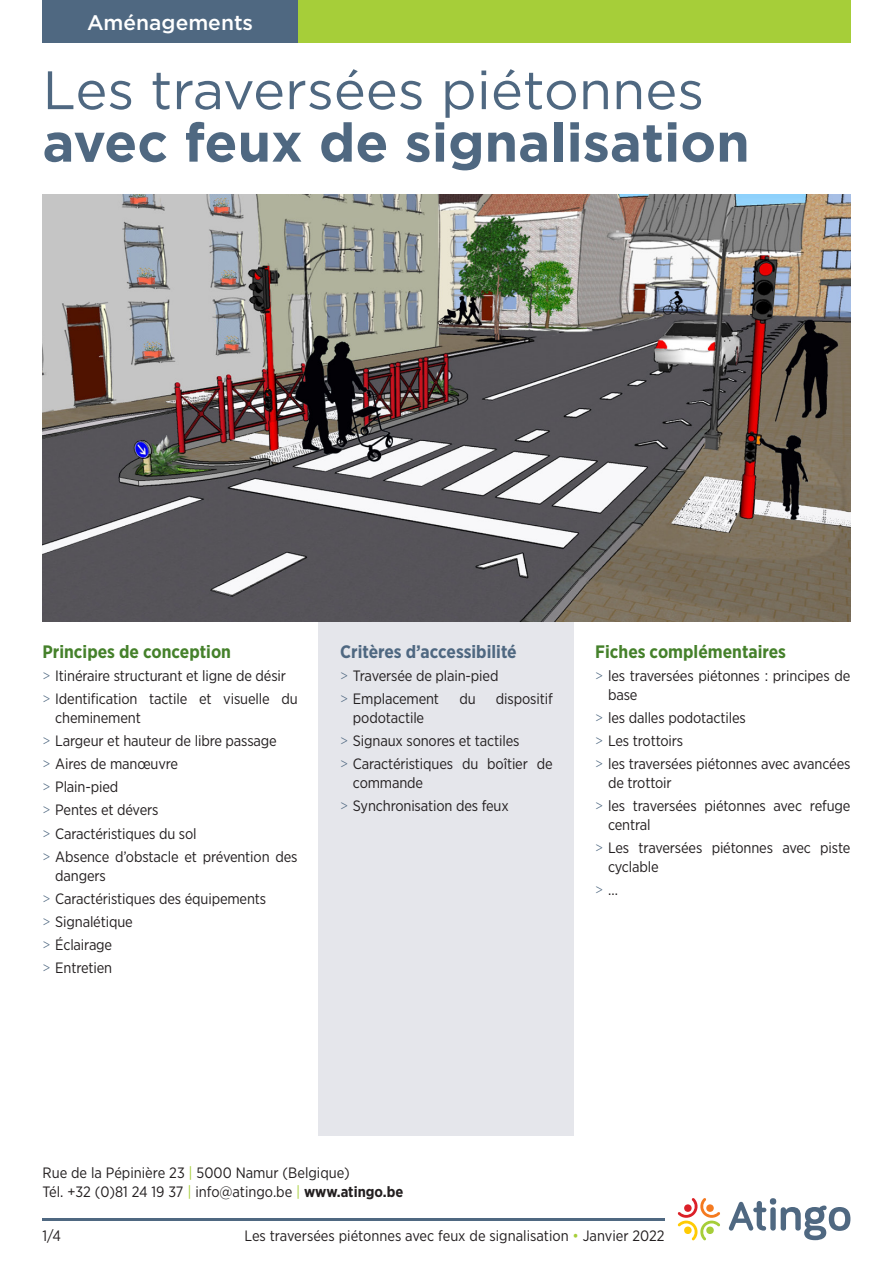
<style>
.page{position:relative;width:893px;height:1263px;background:#fff}
.page>*{position:absolute;margin:0;border:0;box-sizing:border-box;transform-origin:0 0}
.Titre__01{font:700 54px/52.5px "Gotham";color:#4f6881}
.t1{font:500 21px "Gotham";color:#fff}
.Titre__02{font:700 18px "Gotham Narrow";color:#45812b}
.Titre__02-2{font:700 18px "Gotham Narrow";color:#4f6881}
.Énumérations{font:15px/18.9px "Gotham Narrow";letter-spacing:-.01em;color:#231f20}
.Énumérations-2{font:300 15px "Gotham Narrow";color:#4f6881}
.s1{font-weight:400}
.s2{font-weight:300;color:#4f6881}
.s3{font-weight:400;color:#231f20}
.s4{color:#a6ce39}
.s5{font-weight:700}
</style>
<div class="page">
<hr style="left:43px;top:1218px;width:622px;height:2px;background:#4f6881">
<svg style="left:678px;top:1198px;width:42px;height:42px"></svg>
<svg style="left:729px;top:1198px;width:121px;height:42px"></svg>
<div style="left:43px;top:0;width:255px;height:43px;background:#4f6881"></div>
<div style="left:298px;top:0;width:552px;height:43px;background:#a6ce39"></div>
<img style="left:43px;top:194px;width:807px;height:428px">
<div style="left:319px;top:622px;width:255px;height:513px;background:#e5e6eb"></div>
<h2 class="t1" style="left:87px;top:9px;width:168px">Aménagements</h2>
<h1 class="Titre__01" style="left:43px;top:63px;width:709px"><span class="s1">Les traversées piétonnes </span>avec feux de signalisation</h1>
<h2 class="Titre__02" style="left:43px;top:640px;width:190px">Principes de conception</h2>
<p class="Énumérations" style="left:43px;top:666px;width:245px"><span class="s2">&gt;</span> Itinéraire structurant et ligne de désir</p>
<p class="Énumérations" style="left:55px;top:689px;width:244px;text-indent:-13px"><span class="s2">&gt;</span> Identification tactile et visuelle du cheminement</p>
<p class="Énumérations" style="left:43px;top:731px;width:236px"><span class="s2">&gt;</span> Largeur et hauteur de libre passage</p>
<p class="Énumérations" style="left:43px;top:754px;width:137px"><span class="s2">&gt;</span> Aires de manœuvre</p>
<p class="Énumérations" style="left:43px;top:777px;width:77px"><span class="s2">&gt;</span> Plain-pied</p>
<p class="Énumérations" style="left:43px;top:800px;width:117px"><span class="s2">&gt;</span> Pentes et dévers</p>
<p class="Énumérations" style="left:43px;top:823px;width:156px"><span class="s2">&gt;</span> Caractéristiques du sol</p>
<p class="Énumérations" style="left:55px;top:847px;width:244px;text-indent:-13px"><span class="s2">&gt;</span> Absence d’obstacle et prévention des dangers</p>
<p class="Énumérations" style="left:43px;top:889px;width:225px"><span class="s2">&gt;</span> Caractéristiques des équipements</p>
<p class="Énumérations" style="left:43px;top:912px;width:92px"><span class="s2">&gt;</span> Signalétique</p>
<p class="Énumérations" style="left:43px;top:935px;width:71px"><span class="s2">&gt;</span> Éclairage</p>
<p class="Énumérations" style="left:43px;top:958px;width:71px"><span class="s2">&gt;</span> Entretien</p>
<h2 class="Titre__02-2" style="left:340px;top:640px;width:178px">Critères d’accessibilité</h2>
<p class="Énumérations" style="left:340px;top:666px;width:160px"><span class="s2">&gt;</span> Traversée de plain-pied</p>
<p class="Énumérations" style="left:340px;top:689px;width:100px"><span class="s2">&gt;</span> Emplacement</p>
<p class="Énumérations" style="left:459px;top:689px;width:18px">du</p>
<p class="Énumérations" style="left:496px;top:689px;width:58px">dispositif</p>
<p class="Énumérations" style="left:353px;top:708px;width:73px">podotactile</p>
<p class="Énumérations" style="left:340px;top:731px;width:181px"><span class="s2">&gt;</span> Signaux sonores et tactiles</p>
<p class="Énumérations" style="left:353px;top:754px;width:201px;text-indent:-13px"><span class="s2">&gt;</span> Caractéristiques du boîtier de commande</p>
<p class="Énumérations" style="left:340px;top:796px;width:170px"><span class="s2">&gt;</span> Synchronisation des feux</p>
<h2 class="Titre__02" style="left:595px;top:640px;width:192px">Fiches complémentaires</h2>
<p class="Énumérations" style="left:608px;top:666px;width:244px;text-indent:-13px"><span class="s2">&gt;</span> les traversées piétonnes : principes de base</p>
<p class="Énumérations" style="left:595px;top:708px;width:152px"><span class="s2">&gt;</span> les dalles podotactiles</p>
<p class="Énumérations" style="left:595px;top:731px;width:89px"><span class="s2">&gt;</span> Les trottoirs</p>
<p class="Énumérations" style="left:608px;top:754px;width:244px;text-indent:-13px"><span class="s2">&gt;</span> les traversées piétonnes avec avancées de trottoir</p>
<p class="Énumérations" style="left:608px;top:796px;width:244px;text-indent:-13px"><span class="s2">&gt;</span> les traversées piétonnes avec refuge central</p>
<p class="Énumérations" style="left:608px;top:838px;width:244px;text-indent:-13px"><span class="s2">&gt;</span> Les traversées piétonnes avec piste cyclable</p>
<p class="Énumérations-2" style="left:595px;top:881px;width:24px">&gt; <span class="s3">…</span></p>
<p class="Énumérations" style="left:43px;top:1163px;width:362px">Rue de la Pépinière 23 <span class="s4">|</span> 5000 Namur (Belgique)<br>Tél. +32 (0)81 24 19 37 <span class="s4">|</span> info@atingo.be <span class="s4">|</span> <span class="s5">www.atingo.be</span></p>
<p class="Énumérations" style="left:43px;top:1225px;width:20px">1/4</p>
<p class="Énumérations" style="left:244px;top:1225px;width:422px">Les traversées piétonnes avec feux de signalisation <span class="s4">•</span> Janvier 2022</p>
</div>
